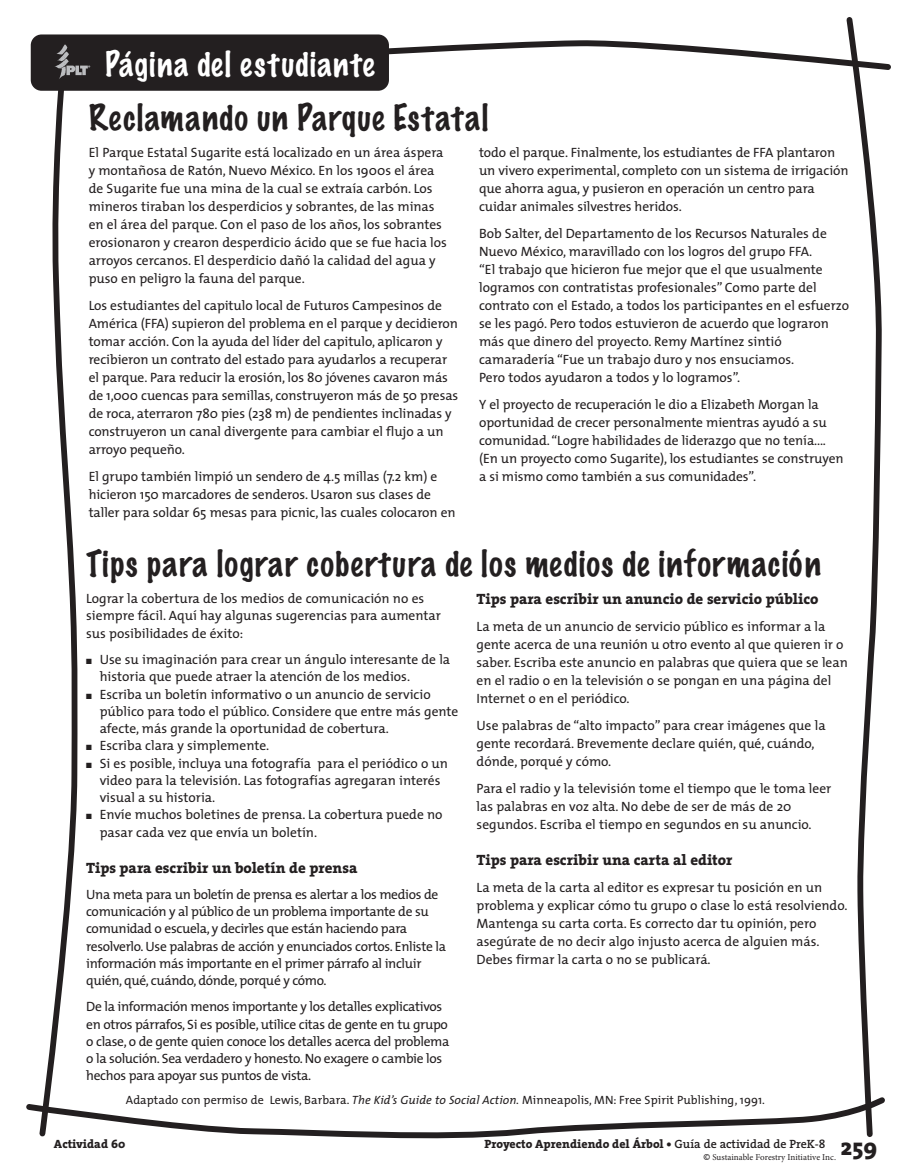
<style>
.page{position:relative;width:918px;height:1175px;background:#fff}
.page>*{position:absolute;margin:0;border:0;box-sizing:border-box;transform-origin:0 0}
.t1{font:100 33px "Marker Felt";letter-spacing:.04em;color:#231f20}
.t2{font:100 31.5px "Marker Felt";letter-spacing:.045em;color:#fff}
.t3{font:800 24px "The Serif";color:#231f20}
.t4{font:800 15px "The Serif";color:#231f20}
.t5{font:13.5px/18px "The Mix";color:#231f20}
.t6{font:13.5px/17.2px "The Mix";letter-spacing:-.025em;color:#231f20}
.t7{font:12px "The Mix";letter-spacing:.005em;color:#231f20}
.t8{font:800 12px "The Serif";color:#231f20}
.t9{font:9px "Minion Pro";color:#231f20}
.s1{font-style:italic}
.s2{font-weight:600}
.s3{font-family:"The Mix"}
</style>
<div class="page">
<svg style="left:381px;top:40px;width:510px;height:51px"></svg>
<svg style="left:26px;top:1097px;width:859px;height:41px"></svg>
<svg style="left:37px;top:90px;width:43px;height:1048px"></svg>
<svg style="left:844px;top:17px;width:39px;height:1121px"></svg>
<div style="left:31px;top:34px;width:358px;height:57px;background:#231f20;border-radius:11px"></div>
<img style="left:55px;top:44px;width:36px;height:35px">
<h2 class="t2" style="left:105px;top:42px;width:271px">Página del estudiante</h2>
<h1 class="t1" style="left:89px;top:95px;width:401px">Reclamando un Parque Estatal</h1>
<p class="t5" style="left:89px;top:145px;width:360px">El Parque Estatal Sugarite está localizado en un área áspera y montañosa de Ratón, Nuevo México. En los 1900s el área de Sugarite fue una mina de la cual se extraía carbón. Los mineros tiraban los desperdicios y sobrantes, de las minas en el área del parque. Con el paso de los años, los sobrantes erosionaron y crearon desperdicio ácido que se fue hacia los arroyos cercanos. El desperdicio dañó la calidad del agua y puso en peligro la fauna del parque.</p>
<p class="t5" style="left:89px;top:298px;width:371px">Los estudiantes del capitulo local de Futuros Campesinos de América (FFA) supieron del problema en el parque y decidieron tomar acción. Con la ayuda del líder del capitulo, aplicaron y recibieron un contrato del estado para ayudarlos a recuperar el parque. Para reducir la erosión, los 80 jóvenes cavaron más de 1,000 cuencas para semillas, construyeron más de 50 presas de roca, aterraron 780 pies (238 m) de pendientes inclinadas y construyeron un canal divergente para cambiar el flujo a un arroyo pequeño.</p>
<p class="t5" style="left:89px;top:469px;width:368px">El grupo también limpió un sendero de 4.5 millas (7.2 km) e hicieron 150 marcadores de senderos. Usaron sus clases de taller para soldar 65 mesas para picnic, las cuales colocaron en</p>
<p class="t5" style="left:479px;top:145px;width:371px">todo el parque. Finalmente, los estudiantes de FFA plantaron un vivero experimental, completo con un sistema de irrigación que ahorra agua, y pusieron en operación un centro para cuidar animales silvestres heridos.</p>
<p class="t5" style="left:479px;top:226px;width:371px">Bob Salter, del Departamento de los Recursos Naturales de Nuevo México, maravillado con los logros del grupo FFA.<br>“El trabajo que hicieron fue mejor que el que usualmente logramos con contratistas profesionales” Como parte del contrato con el Estado, a todos los participantes en el esfuerzo se les pagó. Pero todos estuvieron de acuerdo que lograron más que dinero del proyecto. Remy Martínez sintió camaradería “Fue un trabajo duro y nos ensuciamos.<br>Pero todos ayudaron a todos y lo logramos”.</p>
<p class="t5" style="left:479px;top:397px;width:366px">Y el proyecto de recuperación le dio a Elizabeth Morgan la oportunidad de crecer personalmente mientras ayudó a su comunidad. “Logre habilidades de liderazgo que no tenía.... (En un proyecto como Sugarite), los estudiantes se construyen a si mismo como también a sus comunidades”.</p>
<h1 class="t1" style="left:86px;top:540px;width:736px">Tips para lograr cobertura de los medios de información</h1>
<p class="t5" style="left:86px;top:591px;width:356px;line-height:17.2px">Lograr la cobertura de los medios de comunicación no es siempre fácil. Aquí hay algunas sugerencias para aumentar sus posibilidades de éxito:</p>
<p class="t5" style="left:100px;top:652px;width:352px;line-height:17.2px;text-indent:-14px">■ Use su imaginación para crear un ángulo interesante de la historia que puede atraer la atención de los medios.</p>
<p class="t5" style="left:100px;top:687px;width:360px;line-height:17.2px;text-indent:-14px">■ Escriba un boletín informativo o un anuncio de servicio público para todo el público. Considere que entre más gente afecte, más grande la oportunidad de cobertura.</p>
<p class="t5" style="left:86px;top:738px;width:185px">■ Escriba clara y simplemente.</p>
<p class="t5" style="left:100px;top:756px;width:350px;line-height:17.2px;text-indent:-14px">■ Si es posible, incluya una fotografía para el periódico o un video para la televisión. Las fotografías agregaran interés visual a su historia.</p>
<p class="t5" style="left:100px;top:807px;width:344px;line-height:17.2px;text-indent:-14px">■ Envíe muchos boletines de prensa. La cobertura puede no pasar cada vez que envía un boletín.</p>
<p class="t4" style="left:86px;top:862px;width:273px">Tips para escribir un boletín de prensa</p>
<p class="t6" style="left:86px;top:887px;width:361px">Una meta para un boletín de prensa es alertar a los medios de comunicación y al público de un problema importante de su comunidad o escuela, y decirles que están haciendo para resolverlo. Use palabras de acción y enunciados cortos. Enliste la información más importante en el primer párrafo al incluir quién, qué, cuándo, dónde, porqué y cómo.</p>
<p class="t6" style="left:86px;top:999px;width:365px">De la información menos importante y los detalles explicativos en otros párrafos, Si es posible, utilice citas de gente en tu grupo o clase, o de gente quien conoce los detalles acerca del problema o la solución. Sea verdadero y honesto. No exagere o cambie los hechos para apoyar sus puntos de vista.</p>
<p class="t4" style="left:477px;top:594px;width:343px">Tips para escribir un anuncio de servicio público</p>
<p class="t5" style="left:477px;top:619px;width:373px">La meta de un anuncio de servicio público es informar a la gente acerca de una reunión u otro evento al que quieren ir o saber. Escriba este anuncio en palabras que quiera que se lean en el radio o en la televisión o se pongan en una página del Internet o en el periódico.</p>
<p class="t5" style="left:477px;top:718px;width:351px">Use palabras de “alto impacto” para crear imágenes que la gente recordará. Brevemente declare quién, qué, cuándo, dónde, porqué y cómo.</p>
<p class="t5" style="left:477px;top:781px;width:356px">Para el radio y la televisión tome el tiempo que le toma leer las palabras en voz alta. No debe de ser de más de 20 segundos. Escriba el tiempo en segundos en su anuncio.</p>
<p class="t4" style="left:477px;top:855px;width:257px">Tips para escribir una carta al editor</p>
<p class="t5" style="left:477px;top:880px;width:372px">La meta de la carta al editor es expresar tu posición en un problema y explicar cómo tu grupo o clase lo está resolviendo.<br>Mantenga su carta corta. Es correcto dar tu opinión, pero asegúrate de no decir algo injusto acerca de alguien más.<br>Debes firmar la carta o no se publicará.</p>
<p class="t7" style="left:126px;top:1095px;width:641px">Adaptado con permiso de Lewis, Barbara. <span class="s1">The Kid’s Guide to Social Action.</span> Minneapolis, MN: Free Spirit Publishing, 1991.</p>
<p class="t8" style="left:54px;top:1139px;width:73px">Actividad 60</p>
<p class="t8" style="left:484px;top:1139px;width:342px">Proyecto Aprendiendo del Árbol • <span class="s2">Guía de actividad de PreK-8</span></p>
<p class="t9" style="left:703px;top:1151px;width:134px"><span class="s3">©</span> Sustainable Forestry Initiative Inc.</p>
<h3 class="t3" style="left:841px;top:1138px;width:38px">259</h3>
</div>
